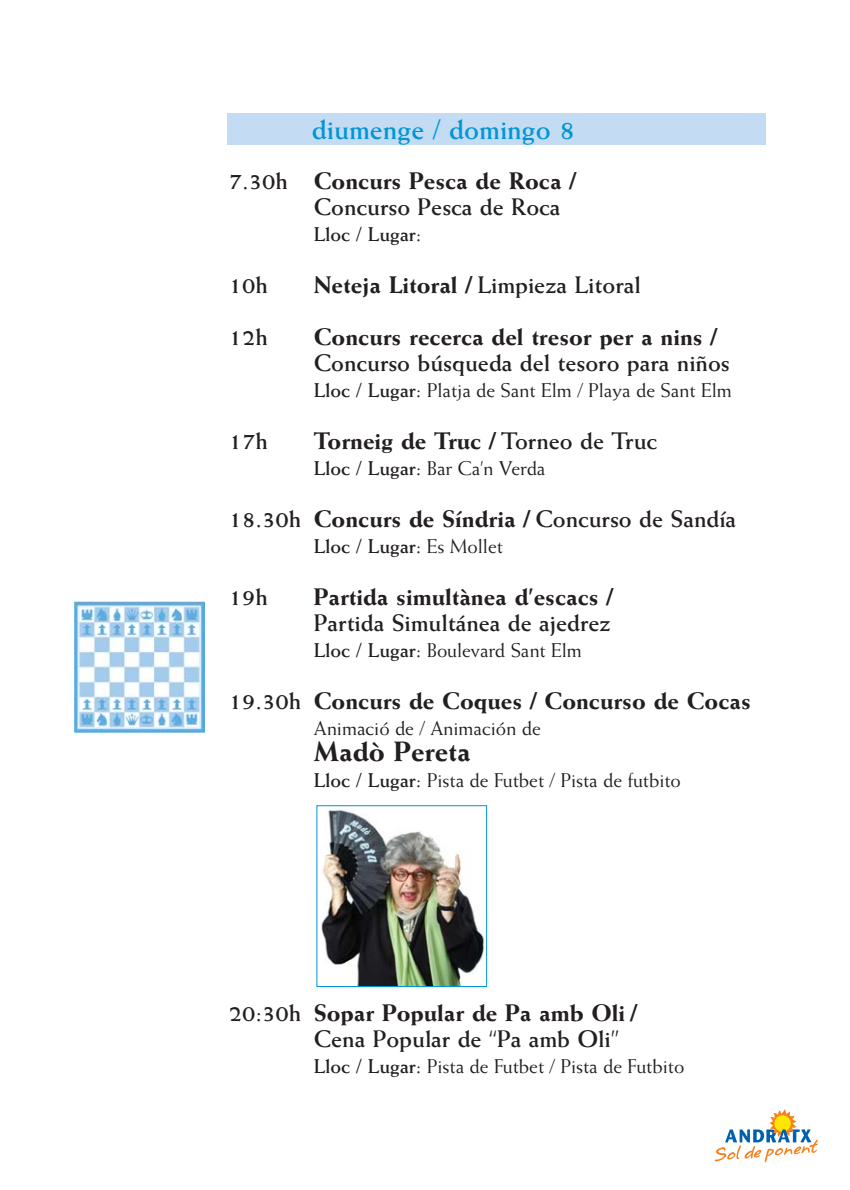
<style>
.page{position:relative;width:850px;height:1190px;background:#fff}
.page>*{position:absolute;margin:0;border:0;box-sizing:border-box;transform-origin:0 0}
.t1{font:700 28px "Weiss";color:#0096d6}
.t2{font:800 28px "Weiss";color:#231f20}
.t3{font:700 24px/26px "Weiss";color:#231f20}
.t4{font:800 24px "Weiss";color:#231f20}
.t5{font:20px "Weiss";letter-spacing:-.005em;color:#231f20}
.t6{font:700 20px "Weiss";color:#231f20}
.s1{font-weight:800}
.s2{font-weight:700}
.s3{font-weight:400}
</style>
<div class="page">
<svg style="left:715px;top:1109px;width:103px;height:53px"></svg>
<div style="left:227px;top:113px;width:538px;height:32px;background:#c4dcf3"></div>
<img style="left:74px;top:602px;width:131px;height:131px">
<img style="left:321px;top:809px;width:164px;height:176px">
<div style="left:316px;top:805px;width:171px;height:182px;border:1px solid #0096d6"></div>
<p class="t1" style="left:312px;top:119px;width:265px">diumenge / domingo 8</p>
<p class="t3" style="left:314px;top:170px;width:264px;text-indent:-85px">7.30h <span class="s1">Concurs Pesca de Roca /<br></span>Concurso Pesca de Roca</p>
<p class="t6" style="left:314px;top:227px;width:109px">Lloc / Lugar:</p>
<p class="t3" style="left:229px;top:274px;width:41px">10h</p>
<p class="t3" style="left:314px;top:274px;width:328px"><span class="s1">Neteja Litoral /</span> Limpieza Litoral</p>
<p class="t3" style="left:229px;top:326px;width:41px">12h</p>
<p class="t4" style="left:314px;top:328px;width:405px">Concurs recerca del tresor per a nins /</p>
<p class="t3" style="left:314px;top:352px;width:418px">Concurso búsqueda del tesoro para niños</p>
<p class="t5" style="left:314px;top:382px;width:420px"><span class="s2">Lloc / Lugar:</span> Platja de Sant Elm / Playa de Sant Elm</p>
<p class="t3" style="left:229px;top:430px;width:41px">17h</p>
<p class="t4" style="left:314px;top:432px;width:345px">Torneig de Truc / <span class="s2">Torneo de Truc</span></p>
<p class="t5" style="left:314px;top:460px;width:233px"><span class="s2">Lloc / Lugar:</span> Bar Ca’n Verda</p>
<p class="t3" style="left:229px;top:508px;width:509px">18.30h <span class="s1">Concurs de Síndria /</span> Concurso de Sandía</p>
<p class="t6" style="left:314px;top:539px;width:191px">Lloc / Lugar: <span class="s3">Es Mollet</span></p>
<p class="t3" style="left:229px;top:586px;width:41px">19h</p>
<p class="t4" style="left:314px;top:588px;width:301px">Partida simultànea d’escacs /</p>
<p class="t3" style="left:314px;top:612px;width:298px">Partida Simultánea de ajedrez</p>
<p class="t5" style="left:314px;top:642px;width:270px"><span class="s2">Lloc / Lugar:</span> Boulevard Sant Elm</p>
<p class="t4" style="left:229px;top:692px;width:524px"><span class="s2">19.30h</span> Concurs de Coques / Concurso de Cocas</p>
<p class="t5" style="left:314px;top:720px;width:229px">Animació de / Animación de</p>
<p class="t2" style="left:314px;top:741px;width:158px">Madò Pereta</p>
<p class="t5" style="left:314px;top:772px;width:369px"><span class="s2">Lloc / Lugar:</span> Pista de Futbet / Pista de futbito</p>
<p class="t3" style="left:314px;top:1002px;width:325px;text-indent:-85px">20:30h <span class="s1">Sopar Popular de Pa amb Oli /<br></span>Cena Popular de “Pa amb Oli”</p>
<p class="t5" style="left:314px;top:1058px;width:372px"><span class="s2">Lloc / Lugar:</span> Pista de Futbet / Pista de Futbito</p>
</div>
